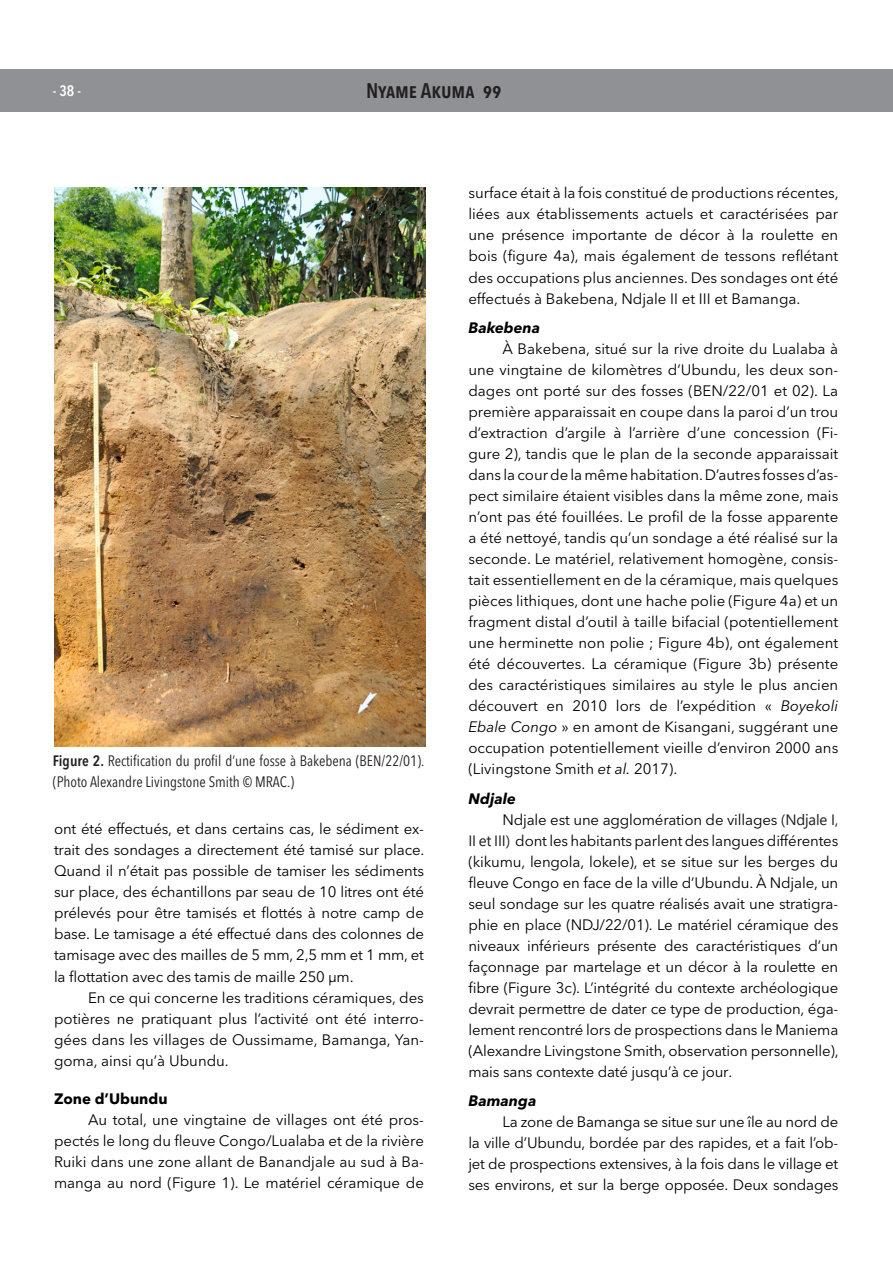
<style>
.page{position:relative;width:893px;height:1263px;background:#fff}
.page>*{position:absolute;margin:0;border:0;box-sizing:border-box;transform-origin:0 0}
.t1{font:600 condensed 21px "Avenir Next LT Pro";color:#231f20}
.t2{font:15px/21px "Avenir Next LT Pro";letter-spacing:-.01em;color:#000;text-align:justify}
.t3{font:condensed 15px/21px "Avenir Next LT Pro";color:#231f20}
.t4{font:italic 700 15px "Avenir Next LT Pro";color:#000}
.t5{font:700 15px "Avenir Next LT Pro";color:#000}
.t6{font:600 condensed 15px "Avenir Next LT Pro";color:#fff}
.s1{font-weight:600}
.s2{font-style:italic}
.s3{font-family:"Segoe UI";color:#231f20}
</style>
<div class="page">
<div style="left:0;top:69px;width:893px;height:43px;background:#8f9194"></div>
<img style="left:54px;top:187px;width:372px;height:560px">
<p class="t6" style="left:53px;top:81px;width:29px">- 38 -</p>
<h1 class="t1" style="left:366px;top:77px;width:137px">Nyame Akuma 99</h1>
<p class="t3" style="left:53px;top:750px;width:373px"><span class="s1">Figure 2.</span> Rectification du profil d’une fosse à Bakebena (BEN/22/01). (Photo Alexandre Livingstone Smith © MRAC.)</p>
<p class="t2" style="left:54px;top:819px;width:372px">ont été effectués, et dans certains cas, le sédiment ex&shy;trait des sondages a directement été tamisé sur place.<br>Quand il n’était pas possible de tamiser les sédiments sur place, des échantillons par seau de 10 litres ont été prélevés pour être tamisés et flottés à notre camp de base. Le tamisage a été effectué dans des colonnes de tamisage avec des mailles de 5 mm, 2,5 mm et 1 mm, et la flottation avec des tamis de maille 250 µm.</p>
<p class="t2" style="left:54px;top:987px;width:371px;text-indent:34px">En ce qui concerne les traditions céramiques, des potières ne pratiquant plus l’activité ont été interro&shy;gées dans les villages de Oussimame, Bamanga, Yan&shy;goma, ainsi qu’à Ubundu.</p>
<p class="t5" style="left:54px;top:1089px;width:115px">Zone d’Ubundu</p>
<p class="t2" style="left:54px;top:1109px;width:371px;text-indent:34px">Au total, une vingtaine de villages ont été pros&shy;pectés le long du fleuve Congo/Lualaba et de la rivière Ruiki dans une zone allant de Banandjale au sud à Ba&shy;manga au nord (Figure 1). Le matériel céramique de</p>
<p class="t2" style="left:468px;top:183px;width:372px">surface était à la fois constitué de productions récentes, liées aux établissements actuels et caractérisées par une présence importante de décor à la roulette en bois (figure 4a), mais également de tessons reflétant des occupations plus anciennes. Des sondages ont été effectués à Bakebena, Ndjale II et III et Bamanga.</p>
<p class="t4" style="left:468px;top:319px;width:73px">Bakebena</p>
<p class="t2" style="left:468px;top:338px;width:371px;text-indent:34px">À Bakebena, situé sur la rive droite du Lualaba à une vingtaine de kilomètres d’Ubundu, les deux son&shy;dages ont porté sur des fosses (BEN/22/01 et 02). La première apparaissait en coupe dans la paroi d’un trou d’extraction d’argile à l’arrière d’une concession (Fi&shy;gure 2), tandis que le plan de la seconde apparaissait dans la cour de la même habitation. D’autres fosses d’as&shy;pect similaire étaient visibles dans la même zone, mais n’ont pas été fouillées. Le profil de la fosse apparente a été nettoyé, tandis qu’un sondage a été réalisé sur la seconde. Le matériel, relativement homogène, consis&shy;tait essentiellement en de la céramique, mais quelques pièces lithiques, dont une hache polie (Figure 4a) et un fragment distal d’outil à taille bifacial (potentiellement une herminette non polie ; Figure 4b), ont également été découvertes. La céramique (Figure 3b) présente des caractéristiques similaires au style le plus ancien découvert en 2010 lors de l’expédition « <span class="s2">Boyekoli Ebale Congo</span> » en amont de Kisangani, suggérant une occupation potentiellement vieille d’environ 2000 ans (Livingstone Smith <span class="s2">et al.</span> 2017).</p>
<p class="t4" style="left:468px;top:789px;width:49px">Ndjale</p>
<p class="t2" style="left:502px;top:809px;width:337px">Ndjale est une agglomération de villages <span class="s3">(Ndjale I,</span></p>
<p class="t2" style="left:468px;top:830px;width:371px"><span class="s3">II et III)</span> dont les habitants parlent des langues différentes</p>
<p class="t2" style="left:468px;top:851px;width:371px">(kikumu, lengola, lokele), et se situe sur les berges du</p>
<p class="t2" style="left:468px;top:872px;width:371px">fleuve Congo en face de la ville d’Ubundu. À Ndjale, un</p>
<p class="t2" style="left:468px;top:893px;width:371px">seul sondage sur les quatre réalisés avait une stratigra-</p>
<p class="t2" style="left:468px;top:914px;width:371px">phie en place (NDJ/22/01). Le matériel céramique des</p>
<p class="t2" style="left:468px;top:935px;width:371px">niveaux inférieurs présente des caractéristiques d’un</p>
<p class="t2" style="left:468px;top:956px;width:371px">façonnage par martelage et un décor à la roulette en</p>
<p class="t2" style="left:468px;top:977px;width:371px">fibre (Figure 3c). L’intégrité du contexte archéologique</p>
<p class="t2" style="left:468px;top:998px;width:371px">devrait permettre de dater ce type de production, éga-</p>
<p class="t2" style="left:468px;top:1019px;width:371px">lement rencontré lors de prospections dans le Maniema</p>
<p class="t2" style="left:468px;top:1040px;width:372px">(Alexandre Livingstone Smith, observation personnelle),</p>
<p class="t2" style="left:468px;top:1061px;width:266px">mais sans contexte daté jusqu’à ce jour.</p>
<p class="t4" style="left:468px;top:1092px;width:70px">Bamanga</p>
<p class="t2" style="left:468px;top:1111px;width:371px;text-indent:34px">La zone de Bamanga se situe sur une île au nord de la ville d’Ubundu, bordée par des rapides, et a fait l’ob&shy;jet de prospections extensives, à la fois dans le village et ses environs, et sur la berge opposée. Deux sondages</p>
</div>
